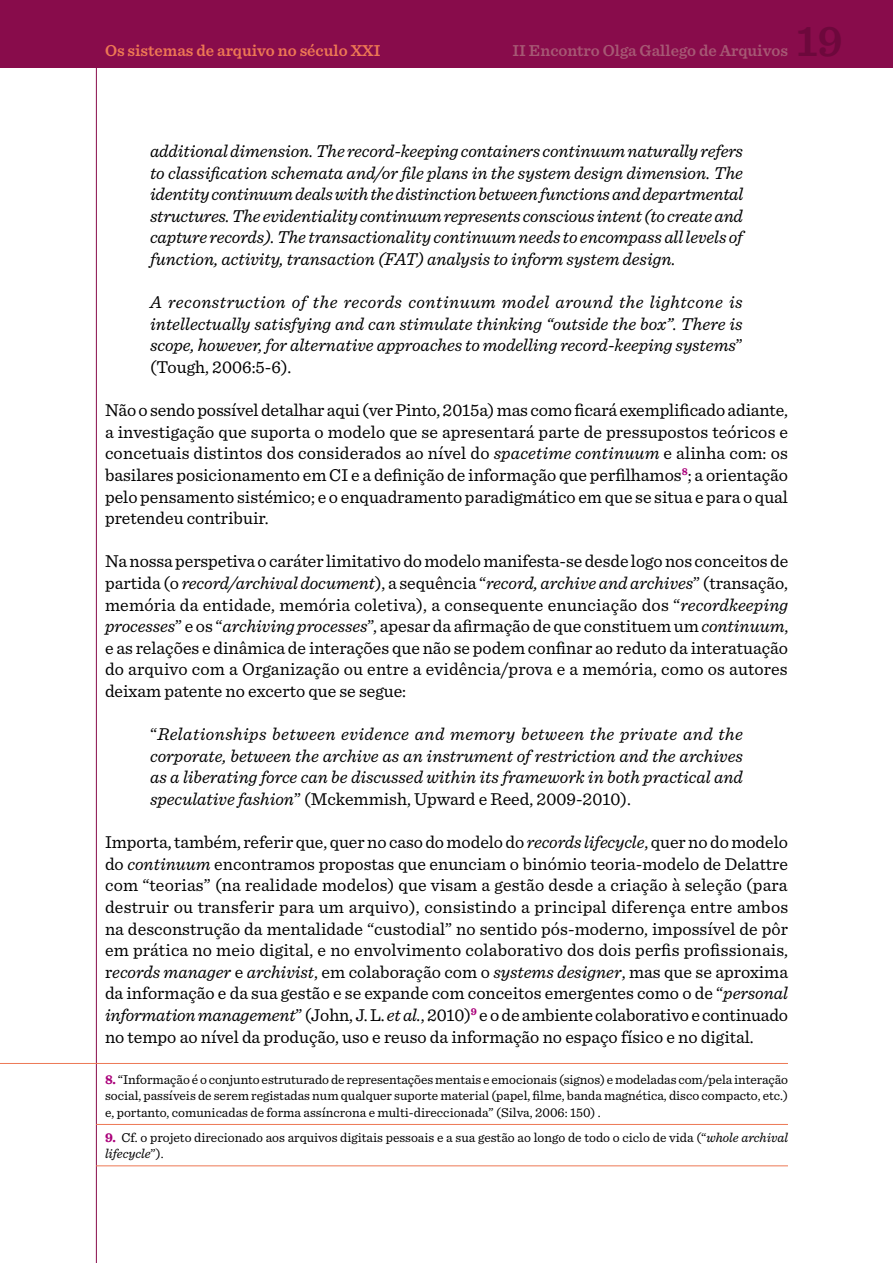
<style>
.page{position:relative;width:893px;height:1263px;background:#fff}
.page>*{position:absolute;margin:0;border:0;box-sizing:border-box;transform-origin:0 0}
.t1{font:600 45px "Sentinel";color:#6d083c}
.t2{font:18px/21.6px "Sentinel";color:#000;text-align:justify}
.t3{font:italic 18px/21.6px "Sentinel";color:#000;text-align:justify}
.t4{font:600 16.5px "Sentinel";color:#a65874}
.t5{font:600 16.5px "Sentinel";color:#ed7854}
.t6{font:13.5px/16.2px "Sentinel";color:#000;text-align:justify}
.s1{font-style:normal}
.s2{font-style:italic}
.s3{font-weight:700;color:#aa007a}
</style>
<div class="page">
<div style="left:0;top:0;width:893px;height:68px;background:#880c4b"></div>
<hr style="left:96px;top:68px;width:1px;height:1195px;background:#880c4b">
<hr style="left:0;top:1063px;width:788px;height:1px;background:#ed7854">
<hr style="left:96px;top:1124px;width:692px;height:1px;background:#ed7854">
<hr style="left:96px;top:1165px;width:692px;height:1px;background:#ed7854">
<p class="t5" style="left:105px;top:38px;width:277px">Os sistemas de arquivo no século XXI</p>
<p class="t4" style="left:512px;top:38px;width:277px">II Encontro Olga Gallego de Arquivos</p>
<h1 class="t1" style="left:796px;top:7px;width:49px">19</h1>
<p class="t3" style="left:150px;top:139px;width:595px">additional dimension. The record-keeping containers continuum naturally refers to classification schemata and/or file plans in the system design dimension. The identity continuum deals with the distinction between functions and departmental structures. The evidentiality continuum represents conscious intent (to create and capture records). The transactionality continuum needs to encompass all levels of function, activity, transaction (FAT) analysis to inform system design.</p>
<p class="t3" style="left:150px;top:290px;width:594px">A reconstruction of the records continuum model around the lightcone is intellectually satisfying and can stimulate thinking “outside the box”. There is scope, however, for alternative approaches to modelling record-keeping systems<span class="s1">” (Tough, 2006:5-6).</span></p>
<p class="t2" style="left:105px;top:398px;width:685px">Não o sendo possível detalhar aqui (ver Pinto, 2015a) mas como ficará exemplificado adiante, a investigação que suporta o modelo que se apresentará parte de pressupostos teóricos e concetuais distintos dos considerados ao nível do <span class="s2">spacetime continuum</span> e alinha com: os basilares posicionamento em CI e a definição de informação que perfilhamos<sup>8</sup>; a orientação pelo pensamento sistémico; e o enquadramento paradigmático em que se situa e para o qual pretendeu contribuir.</p>
<p class="t2" style="left:105px;top:549px;width:685px">Na nossa perspetiva o caráter limitativo do modelo manifesta-se desde logo nos conceitos de partida (o <span class="s2">record/archival document</span>), a sequência “<span class="s2">record, archive and archives</span>” (transação, memória da entidade, memória coletiva), a consequente enunciação dos “<span class="s2">recordkeeping processes</span>” e os “<span class="s2">archiving processes</span>”, apesar da afirmação de que constituem um <span class="s2">continuum</span>, e as relações e dinâmica de interações que não se podem confinar ao reduto da interatuação do arquivo com a Organização ou entre a evidência/prova e a memória, como os autores deixam patente no excerto que se segue:</p>
<p class="t3" style="left:150px;top:722px;width:594px"><span class="s1">“</span>Relationships between evidence and memory between the private and the corporate, between the archive as an instrument of restriction and the archives as a liberating force can be discussed within its framework in both practical and speculative fashion<span class="s1">” (Mckemmish, Upward e Reed, 2009-2010).</span></p>
<p class="t2" style="left:105px;top:830px;width:685px">Importa, também, referir que, quer no caso do modelo do <span class="s2">records lifecycle</span>, quer no do modelo do <span class="s2">continuum</span> encontramos propostas que enunciam o binómio teoria-modelo de Delattre com “teorias” (na realidade modelos) que visam a gestão desde a criação à seleção (para destruir ou transferir para um arquivo), consistindo a principal diferença entre ambos na desconstrução da mentalidade “custodial” no sentido pós-moderno, impossível de pôr em prática no meio digital, e no envolvimento colaborativo dos dois perfis profissionais, r<span class="s2">ecords manager</span> e <span class="s2">archivist</span>, em colaboração com o <span class="s2">systems designer</span>, mas que se aproxima da informação e da sua gestão e se expande com conceitos emergentes como o de “<span class="s2">personal information management</span>” (John, J. L. <span class="s2">et al.</span>, 2010)<sup>9</sup> e o de ambiente colaborativo e continuado no tempo ao nível da produção, uso e reuso da informação no espaço físico e no digital.</p>
<p class="t6" style="left:105px;top:1071px;width:685px"><span class="s3">8.</span> “Informação é o conjunto estruturado de representações mentais e emocionais (signos) e modeladas com/pela interação social, passíveis de serem registadas num qualquer suporte material (papel, filme, banda magnética, disco compacto, etc.) e, portanto, comunicadas de forma assíncrona e multi-direccionada” (Silva, 2006: 150) .</p>
<p class="t6" style="left:105px;top:1128px;width:684px"><span class="s3">9.</span> Cf. o projeto direcionado aos arquivos digitais pessoais e a sua gestão ao longo de todo o ciclo de vida (“<span class="s2">whole archival lifecycle</span>”).</p>
</div>
